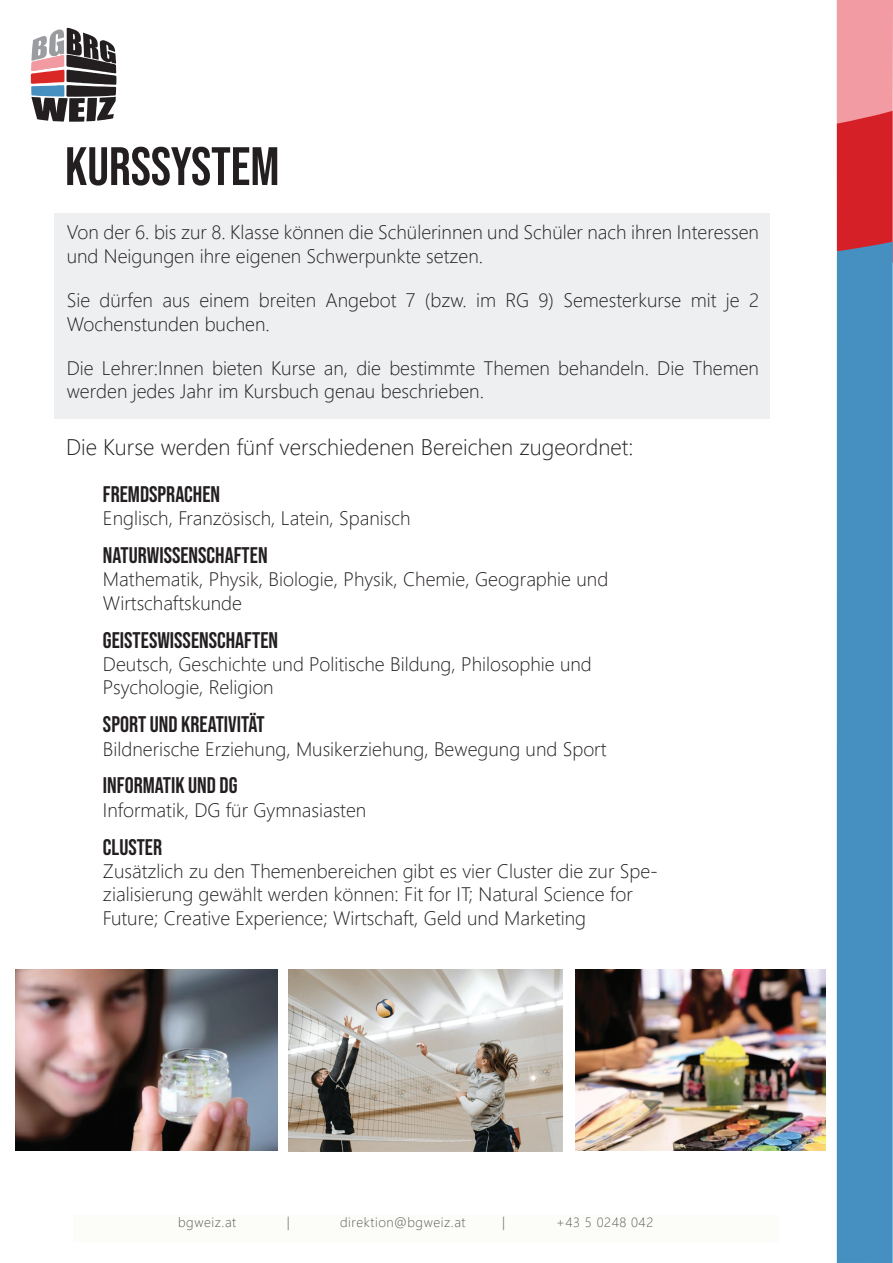
<style>
.page{position:relative;width:893px;height:1263px;background:#fff}
.page>*{position:absolute;margin:0;border:0;box-sizing:border-box;transform-origin:0 0}
.t1{font:54px "Bebas Neue";color:#231f20}
.t2{font:22.5px "Bebas Neue";color:#231f20}
.t3{font:300 22.5px "Yu Gothic UI";color:#231f20}
.t4{font:300 19.5px/23.4px "Yu Gothic UI";color:#231f20}
.t5{font:300 13.5px "Yu Gothic UI";letter-spacing:.04em;color:#5b5b5b}
</style>
<div class="page">
<svg style="left:837px;top:0;width:56px;height:242px;background:#e35c64"></svg>
<div style="left:837px;top:242px;width:56px;height:1021px;background:#4690c1"></div>
<svg style="left:31px;top:28px;width:85px;height:94px"></svg>
<div style="left:74px;top:1215px;width:704px;height:26px;background:#fcfcf9"></div>
<div style="left:54px;top:213px;width:716px;height:206px;background:#edeff0"></div>
<img style="left:15px;top:969px;width:262px;height:181px">
<img style="left:288px;top:969px;width:274px;height:182px">
<img style="left:575px;top:969px;width:250px;height:181px">
<h1 class="t1" style="left:65px;top:136px;width:216px">KURSSYSTEM</h1>
<p class="t4" style="left:67px;top:218px;width:694px">Von der 6. bis zur 8. Klasse können die Schülerinnen und Schüler nach ihren Interessen und Neigungen ihre eigenen Schwerpunkte setzen.</p>
<p class="t4" style="left:67px;top:286px;width:694px">Sie dürfen aus einem breiten Angebot 7 (bzw. im RG 9) Semesterkurse mit je 2<br>Wochenstunden buchen.</p>
<p class="t4" style="left:67px;top:354px;width:694px">Die Lehrer:Innen bieten Kurse an, die bestimmte Themen behandeln. Die Themen werden jedes Jahr im Kursbuch genau beschrieben.</p>
<p class="t3" style="left:66px;top:425px;width:569px">Die Kurse werden fünf verschiedenen Bereichen zugeordnet:</p>
<p class="t2" style="left:103px;top:481px;width:119px">FREMDSPRACHEN</p>
<p class="t4" style="left:103px;top:504px;width:309px">Englisch, Französisch, Latein, Spanisch</p>
<p class="t2" style="left:103px;top:542px;width:166px">NATURWISSENSCHAFTEN</p>
<p class="t4" style="left:103px;top:565px;width:507px">Mathematik, Physik, Biologie, Physik, Chemie, Geographie und<br>Wirtschaftskunde</p>
<p class="t2" style="left:103px;top:627px;width:177px">GEISTESWISSENSCHAFTEN</p>
<p class="t4" style="left:103px;top:649px;width:490px">Deutsch, Geschichte und Politische Bildung, Philosophie und<br>Psychologie, Religion</p>
<p class="t2" style="left:103px;top:712px;width:163px">SPORT UND KREATIVITÄT</p>
<p class="t4" style="left:103px;top:734px;width:505px">Bildnerische Erziehung, Musikerziehung, Bewegung und Sport</p>
<p class="t2" style="left:103px;top:773px;width:136px">INFORMATIK UND DG</p>
<p class="t4" style="left:103px;top:795px;width:265px">Informatik, DG für Gymnasiasten</p>
<p class="t2" style="left:103px;top:834px;width:61px">CLUSTER</p>
<p class="t4" style="left:103px;top:856px;width:556px">Zusätzlich zu den Themenbereichen gibt es vier Cluster die zur Spe&shy;zialisierung gewählt werden können: Fit for IT; Natural Science for<br>Future; Creative Experience; Wirtschaft, Geld und Marketing</p>
<p class="t5" style="left:178px;top:1209px;width:60px">bgweiz.at</p>
<p class="t5" style="left:287px;top:1209px;width:5px">|</p>
<p class="t5" style="left:340px;top:1209px;width:127px">direktion@bgweiz.at</p>
<p class="t5" style="left:502px;top:1209px;width:5px">|</p>
<p class="t5" style="left:556px;top:1209px;width:99px">+43 5 0248 042</p>
</div>
